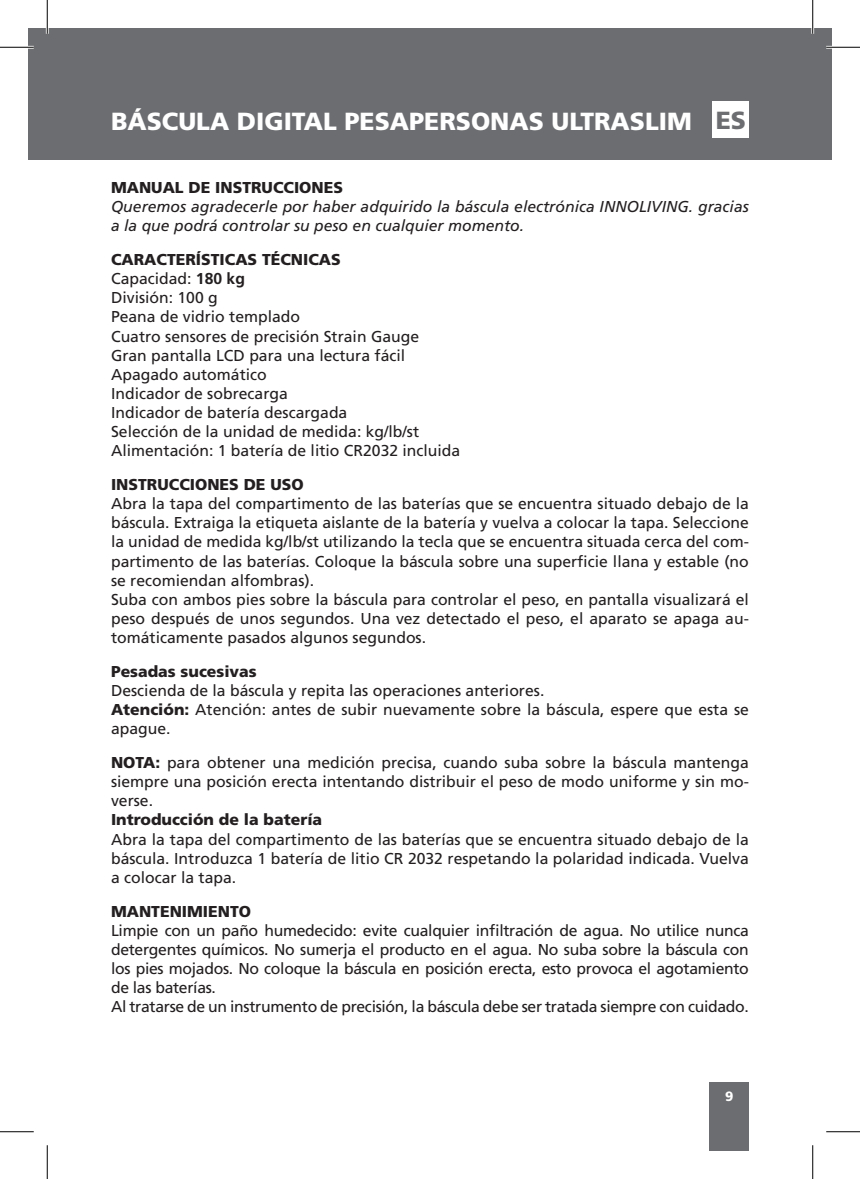
<style>
.page{position:relative;width:860px;height:1179px;background:#fff}
.page>*{position:absolute;margin:0;border:0;box-sizing:border-box;transform-origin:0 0}
.t1{font:900 24.75px "Frutiger LT Std";color:#fff}
.t2{font:900 24.75px "Frutiger LT Std";color:#6c6d70}
.t3{font:15.75px/19.1px "Frutiger LT Std";color:#231f20;text-align:justify}
.t4{font:italic 15.75px/19.1px "Frutiger LT Std";color:#231f20}
.t5{font:900 15.75px "Frutiger LT Std";color:#231f20}
.t6{font:15.75px "Frutiger LT Std";letter-spacing:-.02em;color:#231f20}
.t7{font:900 13.5px "Frutiger LT Std";color:#fff}
.s1{font-weight:700}
.s2{font-weight:900}
</style>
<div class="page">
<div style="left:47px;top:28px;width:785px;height:132px;background:#6c6d70"></div>
<div style="left:28px;top:28px;width:19px;height:132px;background:#6c6d70"></div>
<div style="left:710px;top:1082px;width:39px;height:69px;background:#6c6d70"></div>
<div style="left:713px;top:102px;width:36px;height:36px;background:#fff"></div>
<hr style="left:0;top:46px;width:34px;height:3px;background:#fff">
<hr style="left:826px;top:46px;width:34px;height:3px;background:#fff">
<hr style="left:46px;top:0;width:3px;height:34px;background:#fff">
<hr style="left:811px;top:0;width:3px;height:34px;background:#fff">
<hr style="left:0;top:47px;width:34px;height:1px;background:#000">
<hr style="left:826px;top:47px;width:34px;height:1px;background:#000">
<hr style="left:0;top:1131px;width:34px;height:1px;background:#000">
<hr style="left:826px;top:1131px;width:34px;height:1px;background:#000">
<hr style="left:47px;top:0;width:1px;height:34px;background:#000">
<hr style="left:47px;top:1145px;width:1px;height:34px;background:#000">
<hr style="left:812px;top:0;width:1px;height:34px;background:#000">
<hr style="left:812px;top:1145px;width:1px;height:34px;background:#000">
<p class="t1" style="left:111px;top:106px;width:582px">BÁSCULA DIGITAL PESAPERSONAS ULTRASLIM</p>
<p class="t2" style="left:716px;top:105px;width:32px">ES</p>
<p class="t5" style="left:111px;top:178px;width:233px">MANUAL DE INSTRUCCIONES</p>
<p class="t4" style="left:111px;top:197px;width:639px">Queremos agradecerle por haber adquirido la báscula electrónica INNOLIVING. gracias a la que podrá controlar su peso en cualquier momento.</p>
<p class="t5" style="left:111px;top:250px;width:231px">CARACTERÍSTICAS TÉCNICAS</p>
<p class="t3" style="left:111px;top:269px;width:135px">Capacidad: <span class="s1">180 kg</span></p>
<p class="t3" style="left:111px;top:288px;width:108px">División: 100 g</p>
<p class="t3" style="left:111px;top:307px;width:191px">Peana de vidrio templado</p>
<p class="t3" style="left:111px;top:327px;width:310px">Cuatro sensores de precisión Strain Gauge</p>
<p class="t3" style="left:111px;top:346px;width:296px">Gran pantalla LCD para una lectura fácil</p>
<p class="t3" style="left:111px;top:365px;width:157px">Apagado automático</p>
<p class="t3" style="left:111px;top:384px;width:178px">Indicador de sobrecarga</p>
<p class="t3" style="left:111px;top:403px;width:238px">Indicador de batería descargada</p>
<p class="t3" style="left:111px;top:422px;width:310px">Selección de la unidad de medida: kg/lb/st</p>
<p class="t3" style="left:111px;top:441px;width:351px">Alimentación: 1 batería de litio CR2032 incluida</p>
<p class="t5" style="left:111px;top:475px;width:194px">INSTRUCCIONES DE USO</p>
<p class="t3" style="left:111px;top:494px;width:639px">Abra la tapa del compartimento de las baterías que se encuentra situado debajo de la báscula. Extraiga la etiqueta aislante de la batería y vuelva a colocar la tapa. Seleccione la unidad de medida kg/lb/st utilizando la tecla que se encuentra situada cerca del com&shy;partimento de las baterías. Coloque la báscula sobre una superficie llana y estable (no se recomiendan alfombras).</p>
<p class="t3" style="left:111px;top:590px;width:639px">Suba con ambos pies sobre la báscula para controlar el peso, en pantalla visualizará el peso después de unos segundos. Una vez detectado el peso, el aparato se apaga au&shy;tomáticamente pasados algunos segundos.</p>
<p class="t5" style="left:111px;top:662px;width:147px">Pesadas sucesivas</p>
<p class="t3" style="left:111px;top:681px;width:435px">Descienda de la báscula y repita las operaciones anteriores.</p>
<p class="t3" style="left:111px;top:700px;width:639px"><span class="s2">Atención:</span> Atención: antes de subir nuevamente sobre la báscula, espere que esta se apague.</p>
<p class="t3" style="left:111px;top:753px;width:639px"><span class="s2">NOTA:</span> para obtener una medición precisa, cuando suba sobre la báscula mantenga siempre una posición erecta intentando distribuir el peso de modo uniforme y sin mo&shy;verse.</p>
<p class="t5" style="left:111px;top:810px;width:213px">Introducción de la batería</p>
<p class="t3" style="left:111px;top:829px;width:639px">Abra la tapa del compartimento de las baterías que se encuentra situado debajo de la báscula. Introduzca 1 batería de litio CR 2032 respetando la polaridad indicada. Vuelva a colocar la tapa.</p>
<p class="t5" style="left:111px;top:901px;width:142px">MANTENIMIENTO</p>
<p class="t3" style="left:111px;top:921px;width:639px">Limpie con un paño humedecido: evite cualquier infiltración de agua. No utilice nunca detergentes químicos. No sumerja el producto en el agua. No suba sobre la báscula con los pies mojados. No coloque la báscula en posición erecta, esto provoca el agotamiento de las baterías.</p>
<p class="t6" style="left:111px;top:997px;width:639px">Al tratarse de un instrumento de precisión, la báscula debe ser tratada siempre con cuidado.</p>
<p class="t7" style="left:725px;top:1088px;width:10px">9</p>
</div>
